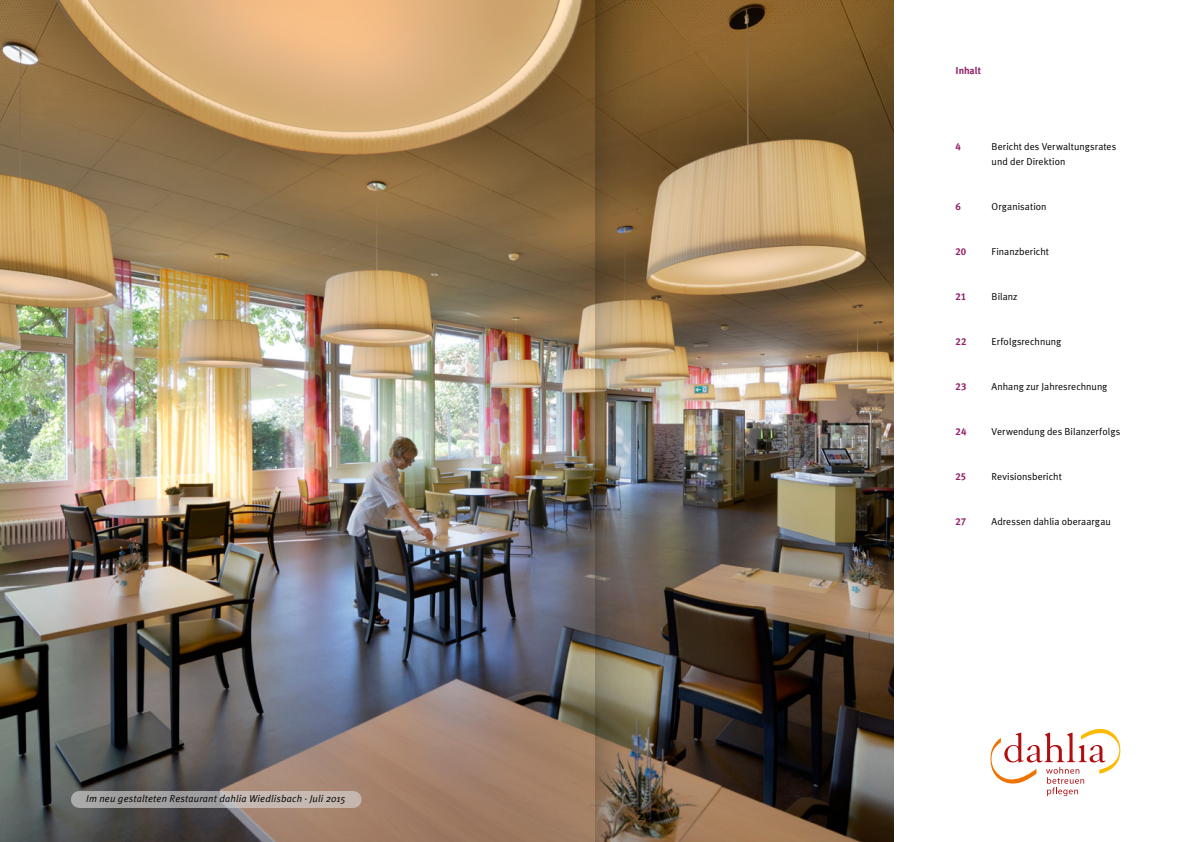
<style>
.page{position:relative;width:1191px;height:842px;background:#fff}
.page>*{position:absolute;margin:0;border:0;box-sizing:border-box;transform-origin:0 0}
.t1{font:10px/15px "Meta Plus Normal";letter-spacing:.005em;color:#000}
.t2{font:italic 10px "Meta Plus Normal";letter-spacing:.02em;color:#000}
.t3{font:10px "Meta Plus Bold Caps";color:#952269}
.t4{font:700 10px "Meta Plus";letter-spacing:-.005em;color:#952269}
.t5{font:10px "Meta Plus Bold Caps";color:#000}
</style>
<div class="page">
<img style="left:0;top:0;width:893px;height:842px">
<svg style="left:990px;top:729px;width:130px;height:67px"></svg>
<svg style="left:79px;top:791px;width:274px;height:17px;background:#b2aca8"></svg>
<img style="left:595px;top:0;width:85px;height:842px">
<p class="t2" style="left:86px;top:793px;width:261px">Im neu gestalteten Restaurant dahlia Wiedlisbach · Juli 2015</p>
<p class="t5" style="left:638px;top:811px;width:19px">2|3</p>
<p class="t4" style="left:955px;top:65px;width:27px">Inhalt</p>
<p class="t3" style="left:955px;top:140px;width:7px">4</p>
<p class="t1" style="left:991px;top:139px;width:126px">Bericht des Verwaltungsrates und der Direktion</p>
<p class="t3" style="left:955px;top:200px;width:7px">6</p>
<p class="t1" style="left:991px;top:199px;width:56px">Organisation</p>
<p class="t3" style="left:955px;top:245px;width:12px">20</p>
<p class="t1" style="left:991px;top:244px;width:59px">Finanzbericht</p>
<p class="t3" style="left:955px;top:290px;width:12px">21</p>
<p class="t1" style="left:991px;top:289px;width:27px">Bilanz</p>
<p class="t3" style="left:955px;top:335px;width:12px">22</p>
<p class="t1" style="left:991px;top:334px;width:71px">Erfolgsrechnung</p>
<p class="t3" style="left:955px;top:380px;width:12px">23</p>
<p class="t1" style="left:991px;top:379px;width:117px">Anhang zur Jahresrechnung</p>
<p class="t3" style="left:955px;top:425px;width:12px">24</p>
<p class="t1" style="left:991px;top:424px;width:130px">Verwendung des Bilanzerfolgs</p>
<p class="t3" style="left:955px;top:470px;width:12px">25</p>
<p class="t1" style="left:991px;top:469px;width:72px">Revisionsbericht</p>
<p class="t3" style="left:955px;top:515px;width:12px">27</p>
<p class="t1" style="left:991px;top:514px;width:121px">Adressen dahlia oberaargau</p>
</div>
